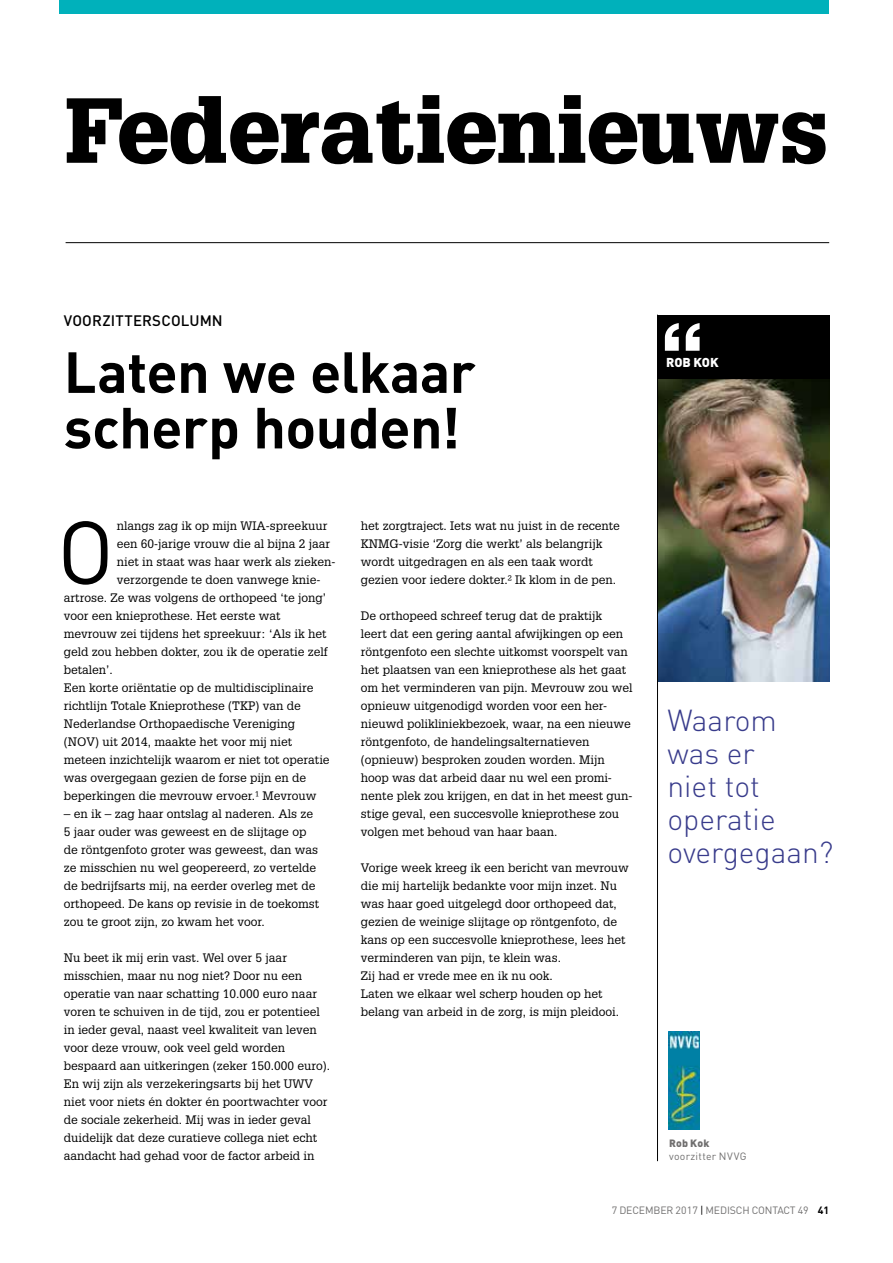
<style>
.page{position:relative;width:893px;height:1263px;background:#fff}
.page>*{position:absolute;margin:0;border:0;box-sizing:border-box;transform-origin:0 0}
.t1{font:900 90px "Glypha LT Std";letter-spacing:.005em;color:#000}
.t2{font:87.9px "DINOT";color:#000}
.t3{font:700 57px/55.5px "DINOT";letter-spacing:-.01em;color:#000}
.t4{font:300 30px/33px "DINOT";color:#383b8b}
.t5{font:500 15px "DINOT";letter-spacing:.01em;color:#000}
.t6{font:900 12.75px "DINOT";letter-spacing:.005em;color:#fff}
.t7{font:12px/18px "Glypha LT Std";color:#000}
.t8{font:10.5px "DINOT";letter-spacing:-.015em;color:#706f6f}
.t9{font:10.5px "DINOT";letter-spacing:.025em;color:#706f6f}
.t10{font:900 10.5px "DINOT";letter-spacing:.015em;color:#706f6f}
.s1{color:#000}
.s2{font-weight:700;color:#000}
</style>
<div class="page">
<hr style="left:66px;top:242px;width:763px;height:1px;background:#000">
<div style="left:60px;top:0;width:769px;height:13px;background:#00b1bb"></div>
<img style="left:658px;top:378px;width:172px;height:304px">
<div style="left:657px;top:315px;width:173px;height:63px;background:#000"></div>
<svg style="left:686px;top:323px;width:14px;height:28px"></svg>
<svg style="left:665px;top:323px;width:14px;height:28px"></svg>
<img style="left:668px;top:1032px;width:32px;height:98px">
<hr style="left:657px;top:315px;width:1px;height:846px;background:#000">
<h1 class="t1" style="left:64px;top:76px;width:766px">Federatienieuws</h1>
<p class="t5" style="left:64px;top:311px;width:160px">VOORZITTERSCOLUMN</p>
<h3 class="t3" style="left:64px;top:343px;width:413px">Laten we elkaar scherp houden!</h3>
<h2 class="t2" style="left:57px;top:497px;width:59px">O</h2>
<p class="t7" style="left:117px;top:517px;width:212px">nlangs zag ik op mijn WIA-spreekuur</p>
<p class="t7" style="left:117px;top:535px;width:215px">een 60-jarige vrouw die al bijna 2 jaar</p>
<p class="t7" style="left:117px;top:553px;width:220px">niet in staat was haar werk als zieken-</p>
<p class="t7" style="left:117px;top:571px;width:204px">verzorgende te doen vanwege knie-</p>
<p class="t7" style="left:64px;top:589px;width:264px">artrose. Ze was volgens de orthopeed ‘te jong’</p>
<p class="t7" style="left:64px;top:607px;width:218px">voor een knieprothese. Het eerste wat</p>
<p class="t7" style="left:64px;top:625px;width:264px">mevrouw zei tijdens het spreekuur: ‘Als ik het</p>
<p class="t7" style="left:64px;top:643px;width:266px">geld zou hebben dokter, zou ik de operatie zelf</p>
<p class="t7" style="left:64px;top:661px;width:51px">betalen’.</p>
<p class="t7" style="left:64px;top:679px;width:251px">Een korte oriëntatie op de multidisciplinaire</p>
<p class="t7" style="left:64px;top:697px;width:238px">richtlijn Totale Knieprothese (TKP) van de</p>
<p class="t7" style="left:64px;top:715px;width:233px">Nederlandse Orthopaedische Vereniging</p>
<p class="t7" style="left:64px;top:733px;width:230px">(NOV) uit 2014, maakte het voor mij niet</p>
<p class="t7" style="left:64px;top:751px;width:267px">meteen inzichtelijk waarom er niet tot operatie</p>
<p class="t7" style="left:64px;top:769px;width:244px">was overgegaan gezien de forse pijn en de</p>
<p class="t7" style="left:64px;top:787px;width:254px">beperkingen die mevrouw ervoer.¹ Mevrouw</p>
<p class="t7" style="left:64px;top:805px;width:257px">– en ik – zag haar ontslag al naderen. Als ze 5 jaar ouder was geweest en de slijtage op de röntgenfoto groter was geweest, dan was ze misschien nu wel geopereerd, zo vertelde de bedrijfsarts mij, na eerder overleg met de orthopeed. De kans op revisie in de toekomst zou te groot zijn, zo kwam het voor.</p>
<p class="t7" style="left:64px;top:949px;width:268px">Nu beet ik mij erin vast. Wel over 5 jaar misschien, maar nu nog niet? Door nu een operatie van naar schatting 10.000 euro naar voren te schuiven in de tijd, zou er potentieel in ieder geval, naast veel kwaliteit van leven voor deze vrouw, ook veel geld worden bespaard aan uitkeringen (zeker 150.000 euro).<br>En wij zijn als verzekeringsarts bij het UWV niet voor niets én dokter én poortwachter voor de sociale zekerheid. Mij was in ieder geval duidelijk dat deze curatieve collega niet echt aandacht had gehad voor de factor arbeid in</p>
<p class="t7" style="left:361px;top:517px;width:260px">het zorgtraject. Iets wat nu juist in de recente KNMG-visie ‘Zorg die werkt’ als belangrijk wordt uitgedragen en als een taak wordt gezien voor iedere dokter.² Ik klom in de pen.</p>
<p class="t7" style="left:361px;top:607px;width:273px">De orthopeed schreef terug dat de praktijk<br>leert dat een gering aantal afwijkingen op een röntgenfoto een slechte uitkomst voorspelt van het plaatsen van een knieprothese als het gaat om het verminderen van pijn. Mevrouw zou wel opnieuw uitgenodigd worden voor een her&shy;nieuwd polikliniekbezoek, waar, na een nieuwe röntgenfoto, de handelingsalternatieven (opnieuw) besproken zouden worden. Mijn hoop was dat arbeid daar nu wel een promi&shy;nente plek zou krijgen, en dat in het meest gun&shy;stige geval, een succesvolle knieprothese zou volgen met behoud van haar baan.</p>
<p class="t7" style="left:361px;top:859px;width:269px">Vorige week kreeg ik een bericht van mevrouw die mij hartelijk bedankte voor mijn inzet. Nu was haar goed uitgelegd door orthopeed dat, gezien de weinige slijtage op röntgenfoto, de kans op een succesvolle knieprothese, lees het verminderen van pijn, te klein was.<br>Zij had er vrede mee en ik nu ook.<br>Laten we elkaar wel scherp houden op het belang van arbeid in de zorg, is mijn pleidooi.</p>
<p class="t6" style="left:666px;top:354px;width:54px">ROB KOK</p>
<h3 class="t4" style="left:667px;top:704px;width:168px">Waarom was er<br>niet tot operatie overgegaan?</h3>
<p class="t10" style="left:669px;top:1136px;width:42px">Rob Kok</p>
<p class="t9" style="left:669px;top:1150px;width:79px">voorzitter NVVG</p>
<p class="t8" style="left:612px;top:1203px;width:219px">7 DECEMBER 2017 <span class="s1">|</span> MEDISCH CONTACT 49 <span class="s2">41</span></p>
</div>
